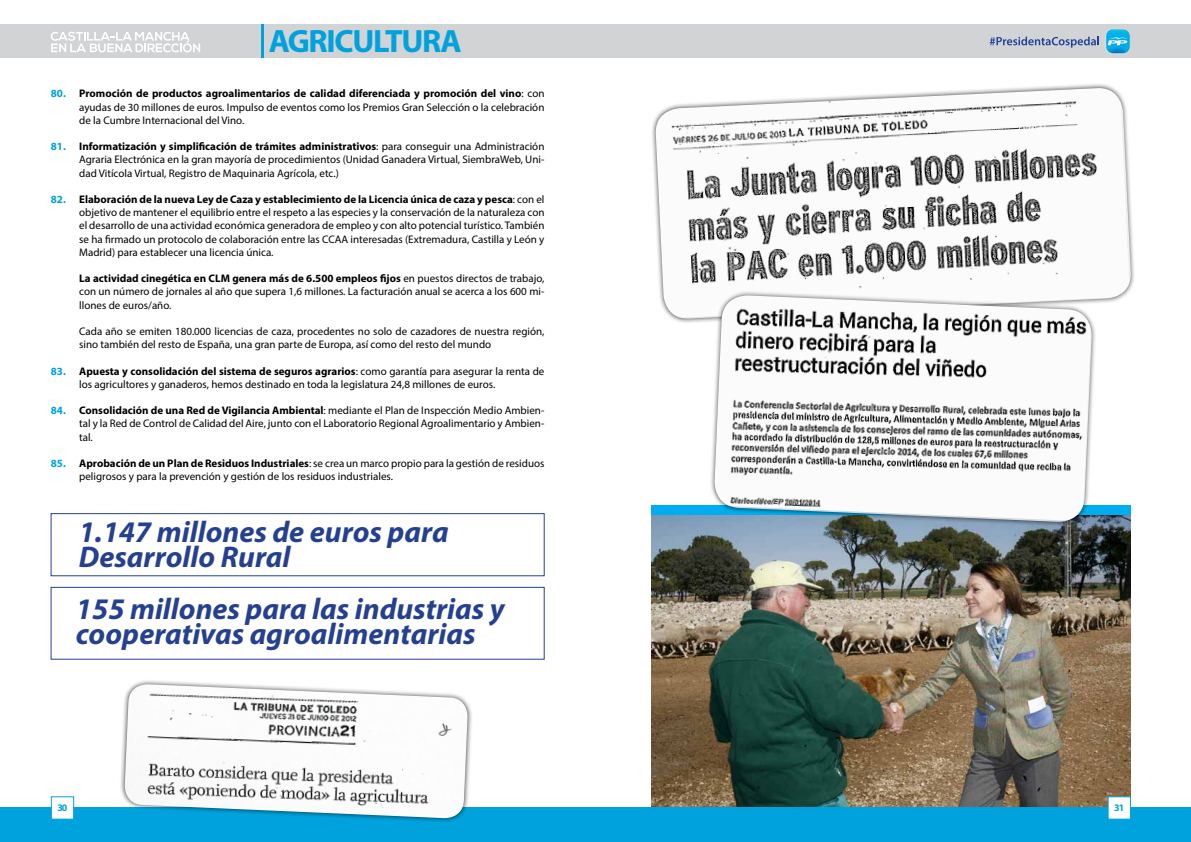
<style>
.page{position:relative;width:1191px;height:842px;background:#fff}
.page>*{position:absolute;margin:0;border:0;box-sizing:border-box;transform-origin:0 0}
.t1{font:700 32.4px "Myriad Pro";letter-spacing:-.04em;color:#00a2dd}
.t2{font:italic 700 30px/25px "Myriad Pro";color:#25408f}
.t3{font:11px/13.2px "Myriad Pro";color:#000;text-align:justify}
.t4{font:700 10px "Myriad Pro";color:#00a2dd}
.s1{font-weight:700;color:#00a2dd}
.s2{font-weight:700}
</style>
<div class="page">
<img style="left:651px;top:515px;width:479px;height:293px">
<div style="left:651px;top:505px;width:479px;height:10px;background:#00aeef"></div>
<div style="left:650px;top:83px;width:486px;height:241px;background:#000;opacity:.75"></div>
<img style="left:654px;top:88px;width:477px;height:232px">
<div style="left:709px;top:290px;width:388px;height:237px;background:#000;opacity:.75"></div>
<img style="left:713px;top:295px;width:379px;height:227px">
<div style="left:0;top:808px;width:1191px;height:34px;background:#00a2dd"></div>
<div style="left:51px;top:796px;width:23px;height:24px;background:#fff;border:1px solid #00a2dd"></div>
<div style="left:0;top:25px;width:1191px;height:33px;background:#d1d3d4"></div>
<hr style="left:261px;top:25px;width:3px;height:33px;background:#00a2dd">
<svg style="left:51px;top:32px;width:149px;height:20px"></svg>
<div style="left:119px;top:679px;width:354px;height:144px;background:#000;opacity:.75"></div>
<img style="left:124px;top:684px;width:344px;height:135px">
<div style="left:51px;top:513px;width:494px;height:63px;border:1px solid #25408f"></div>
<div style="left:51px;top:587px;width:494px;height:73px;border:1px solid #25408f"></div>
<div style="left:1107px;top:796px;width:23px;height:24px;background:#fff;border:1px solid #00a2dd"></div>
<svg style="left:989px;top:37px;width:110px;height:11px"></svg>
<img style="left:1105px;top:29px;width:25px;height:25px">
<svg style="left:1107px;top:37px;width:20px;height:8px"></svg>
<h1 class="t1" style="left:269px;top:20px;width:195px">AGRICULTURA</h1>
<p class="t3" style="left:79px;top:87px;width:467px;text-indent:-28px"><span class="s1">80.</span> <span class="s2">Promoción de productos agroalimentarios de calidad diferenciada y promoción del vino</span>: con ayudas de 30 millones de euros. Impulso de eventos como los Premios Gran Selección o la celebración de la Cumbre Internacional del Vino.</p>
<p class="t3" style="left:79px;top:140px;width:467px;text-indent:-28px"><span class="s1">81.</span> <span class="s2">Informatización y simplificación de trámites administrativos</span>: para conseguir una Administración Agraria Electrónica en la gran mayoría de procedimientos (Unidad Ganadera Virtual, SiembraWeb, Uni&shy;dad Vitícola Virtual, Registro de Maquinaria Agrícola, etc.)</p>
<p class="t3" style="left:79px;top:192px;width:467px;text-indent:-28px"><span class="s1">82.</span> <span class="s2">Elaboración de la nueva Ley de Caza y establecimiento de la Licencia única de caza y pesca</span>: con el objetivo de mantener el equilibrio entre el respeto a las especies y la conservación de la naturaleza con el desarrollo de una actividad económica generadora de empleo y con alto potencial turístico. También se ha firmado un protocolo de colaboración entre las CCAA interesadas (Extremadura, Castilla y León y Madrid) para establecer una licencia única.</p>
<p class="t3" style="left:79px;top:272px;width:467px"><span class="s2">La actividad cinegética en CLM genera más de 6.500 empleos fijos</span> en puestos directos de trabajo, con un número de jornales al año que supera 1,6 millones. La facturación anual se acerca a los 600 mi&shy;llones de euros/año.</p>
<p class="t3" style="left:79px;top:324px;width:467px">Cada año se emiten 180.000 licencias de caza, procedentes no solo de cazadores de nuestra región, sino también del resto de España, una gran parte de Europa, así como del resto del mundo</p>
<p class="t3" style="left:79px;top:364px;width:467px;text-indent:-28px"><span class="s1">83.</span> <span class="s2">Apuesta y consolidación del sistema de seguros agrarios</span>: como garantía para asegurar la renta de los agricultores y ganaderos, hemos destinado en toda la legislatura 24,8 millones de euros.</p>
<p class="t3" style="left:79px;top:404px;width:467px;text-indent:-28px"><span class="s1">84.</span> <span class="s2">Consolidación de una Red de Vigilancia Ambiental</span>: mediante el Plan de Inspección Medio Ambien&shy;tal y la Red de Control de Calidad del Aire, junto con el Laboratorio Regional Agroalimentario y Ambien&shy;tal.</p>
<p class="t3" style="left:79px;top:456px;width:467px;text-indent:-28px"><span class="s1">85.</span> <span class="s2">Aprobación de un Plan de Residuos Industriales</span>: se crea un marco propio para la gestión de residuos peligrosos y para la prevención y gestión de los residuos industriales.</p>
<h2 class="t2" style="left:79px;top:518px;width:371px">1.147 millones de euros para<br>Desarrollo Rural</h2>
<h2 class="t2" style="left:76px;top:596px;width:430px">155 millones para las industrias y cooperativas agroalimentarias</h2>
<p class="t4" style="left:57px;top:801px;width:12px">30</p>
<p class="t4" style="left:1114px;top:801px;width:12px">31</p>
</div>
